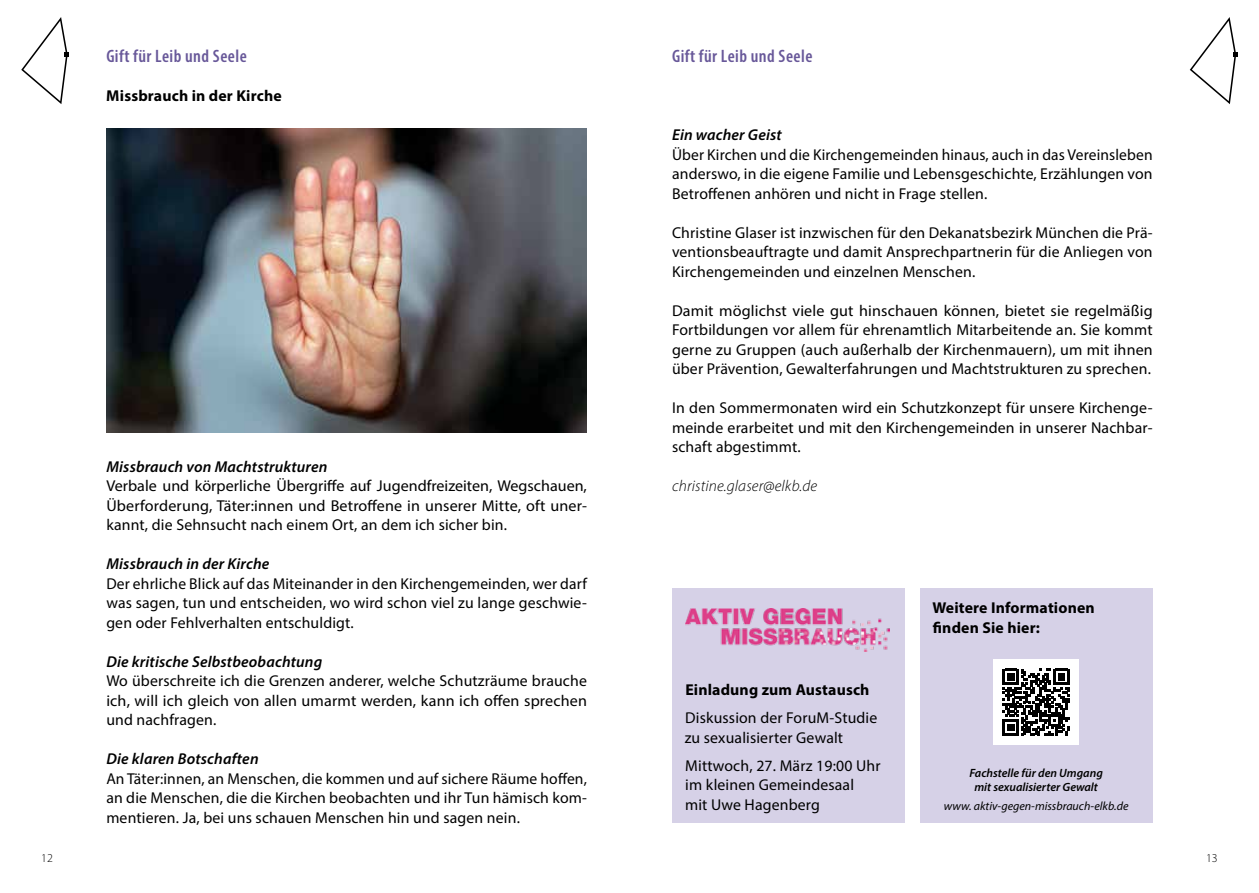
<style>
.page{position:relative;width:1259px;height:893px;background:#fff}
.page>*{position:absolute;margin:0;border:0;box-sizing:border-box;transform-origin:0 0}
.t1{font:600 condensed 18px "Myriad Pro";letter-spacing:.025em;color:#685899}
.t2{font:15.75px/19.5px "Myriad Pro";letter-spacing:.01em;color:#000;text-align:justify}
.t3{font:italic 600 15.75px "Myriad Pro";letter-spacing:.01em;color:#000}
.t4{font:700 15.75px/19.5px "Myriad Pro";letter-spacing:.01em;color:#000}
.t5{font:italic 300 15.75px "Myriad Pro";letter-spacing:.01em;color:#000}
.t6{font:italic 600 12px/14.2px "Myriad Pro";color:#000;text-align:center}
.t7{font:italic 12px "Myriad Pro";color:#000}
.t8{font:300 12px "Myriad Pro";color:#000}
</style>
<div class="page">
<svg style="left:21px;top:17px;width:48px;height:87px"></svg>
<svg style="left:1189px;top:17px;width:48px;height:87px"></svg>
<img style="left:106px;top:129px;width:481px;height:304px">
<div style="left:672px;top:589px;width:233px;height:234px;background:#d6d1e7"></div>
<img style="left:685px;top:608px;width:204px;height:44px">
<div style="left:919px;top:589px;width:233px;height:234px;background:#d6d1e7"></div>
<div style="left:993px;top:659px;width:85px;height:86px;background:#fff"></div>
<svg style="left:1003px;top:669px;width:66px;height:66px"></svg>
<p class="t1" style="left:106px;top:45px;width:142px">Gift für Leib und Seele</p>
<p class="t1" style="left:672px;top:45px;width:142px">Gift für Leib und Seele</p>
<p class="t4" style="left:106px;top:85px;width:177px">Missbrauch in der Kirche</p>
<p class="t3" style="left:106px;top:456px;width:223px">Missbrauch von Machtstrukturen</p>
<p class="t2" style="left:106px;top:476px;width:482px">Verbale und körperliche Übergriffe auf Jugendfreizeiten, Wegschauen, Überforderung, Täter:innen und Betroffene in unserer Mitte, oft uner&shy;kannt, die Sehnsucht nach einem Ort, an dem ich sicher bin.</p>
<p class="t3" style="left:106px;top:554px;width:165px">Missbrauch in der Kirche</p>
<p class="t2" style="left:106px;top:573px;width:482px">Der ehrliche Blick auf das Miteinander in den Kirchengemeinden, wer darf was sagen, tun und entscheiden, wo wird schon viel zu lange geschwie&shy;gen oder Fehlverhalten entschuldigt.</p>
<p class="t3" style="left:106px;top:651px;width:217px">Die kritische Selbstbeobachtung</p>
<p class="t2" style="left:106px;top:671px;width:482px">Wo überschreite ich die Grenzen anderer, welche Schutzräume brauche ich, will ich gleich von allen umarmt werden, kann ich offen sprechen und nachfragen.</p>
<p class="t3" style="left:106px;top:749px;width:154px">Die klaren Botschaften</p>
<p class="t2" style="left:106px;top:768px;width:482px">An Täter:innen, an Menschen, die kommen und auf sichere Räume hoffen, an die Menschen, die die Kirchen beobachten und ihr Tun hämisch kom&shy;mentieren. Ja, bei uns schauen Menschen hin und sagen nein.</p>
<p class="t3" style="left:672px;top:125px;width:111px">Ein wacher Geist</p>
<p class="t2" style="left:672px;top:144px;width:482px">Über Kirchen und die Kirchengemeinden hinaus, auch in das Vereinsleben anderswo, in die eigene Familie und Lebensgeschichte, Erzählungen von Betroffenen anhören und nicht in Frage stellen.</p>
<p class="t2" style="left:672px;top:222px;width:482px">Christine Glaser ist inzwischen für den Dekanatsbezirk München die Prä&shy;ventionsbeauftragte und damit Ansprechpartnerin für die Anliegen von Kirchengemeinden und einzelnen Menschen.</p>
<p class="t2" style="left:672px;top:300px;width:482px">Damit möglichst viele gut hinschauen können, bietet sie regelmäßig Fortbildungen vor allem für ehrenamtlich Mitarbeitende an. Sie kommt gerne zu Gruppen (auch außerhalb der Kirchenmauern), um mit ihnen über Prävention, Gewalterfahrungen und Machtstrukturen zu sprechen.</p>
<p class="t2" style="left:672px;top:398px;width:482px">In den Sommermonaten wird ein Schutzkonzept für unsere Kirchenge&shy;meinde erarbeitet und mit den Kirchengemeinden in unserer Nachbar&shy;schaft abgestimmt.</p>
<p class="t5" style="left:672px;top:476px;width:147px">christine.glaser@elkb.de</p>
<p class="t4" style="left:685px;top:680px;width:186px">Einladung zum Austausch</p>
<p class="t2" style="left:684px;top:708px;width:194px">Diskussion der ForuM-Studie zu sexualisierter Gewalt</p>
<p class="t2" style="left:685px;top:755px;width:197px;text-align:left">Mittwoch, 27. März 19:00 Uhr im kleinen Gemeindesaal<br>mit Uwe Hagenberg</p>
<p class="t4" style="left:932px;top:598px;width:164px">Weitere Informationen finden Sie hier:</p>
<p class="t6" style="left:969px;top:765px;width:135px">Fachstelle für den Umgang mit sexualisierter Gewalt</p>
<p class="t7" style="left:944px;top:798px;width:186px">www. aktiv-gegen-missbrauch-elkb.de</p>
<p class="t8" style="left:41px;top:850px;width:13px">12</p>
<p class="t8" style="left:1206px;top:850px;width:13px">13</p>
</div>
